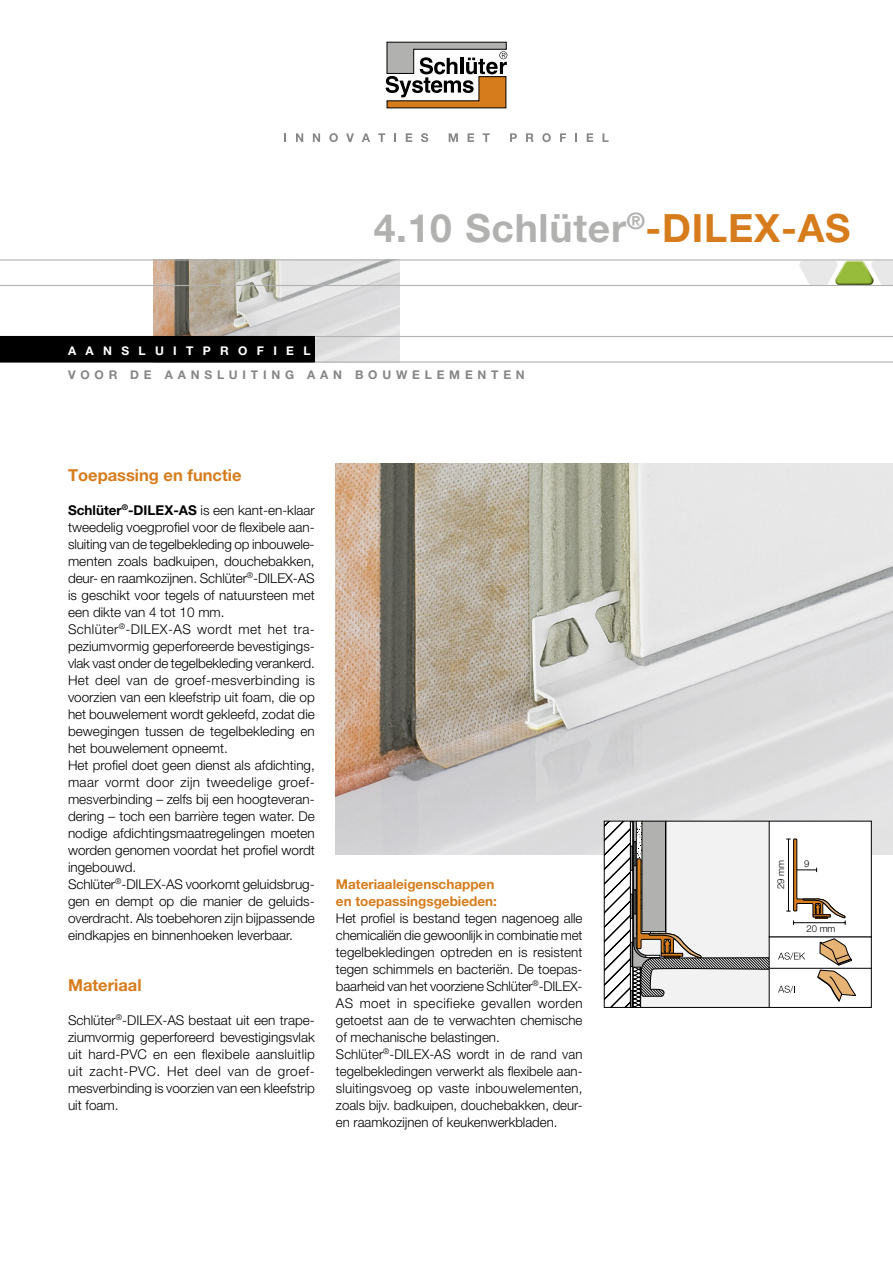
<style>
.page{position:relative;width:893px;height:1263px;background:#fff}
.page>*{position:absolute;margin:0;border:0;box-sizing:border-box;transform-origin:0 0}
.t1{font:700 39px "Helvetica Neue LT Pro";letter-spacing:.02em;color:#b1b1b0}
.t2{font:700 16.5px "Helvetica Neue LT Pro";color:#d67c1c}
.t3{font:300 13.5px/17px "Helvetica Neue LT Pro";color:#000}
.t4{font:700 13.5px/17px "Helvetica Neue LT Pro";color:#d67c1c}
.t5{font:700 12px "Helvetica Neue LT Pro";letter-spacing:.4em;color:#868686}
.t6{font:700 12px "Helvetica Neue LT Pro";letter-spacing:.78em;color:#fff}
.t7{font:300 9.45px "Helvetica Neue LT Pro";color:#000}
.s1{color:#d67c1c}
.s2{font-weight:700}
</style>
<div class="page">
<img style="left:153px;top:260px;width:247px;height:101px">
<svg style="left:799px;top:260px;width:94px;height:25px"></svg>
<hr style="left:315px;top:336px;width:578px;height:1px;background:#b1b1b0">
<hr style="left:0;top:285px;width:893px;height:1px;background:#b1b1b0">
<hr style="left:0;top:259px;width:893px;height:1px;background:#b1b1b0">
<hr style="left:315px;top:361px;width:578px;height:2px;background:#b1b1b0">
<div style="left:0;top:336px;width:315px;height:27px;background:#000"></div>
<svg style="left:386px;top:42px;width:121px;height:66px"></svg>
<svg style="left:284px;top:133px;width:2px;height:9px"></svg>
<svg style="left:296px;top:133px;width:7px;height:9px"></svg>
<svg style="left:313px;top:133px;width:7px;height:9px"></svg>
<svg style="left:329px;top:133px;width:9px;height:9px"></svg>
<svg style="left:346px;top:133px;width:8px;height:9px"></svg>
<svg style="left:362px;top:133px;width:8px;height:9px"></svg>
<svg style="left:378px;top:133px;width:7px;height:9px"></svg>
<svg style="left:394px;top:133px;width:2px;height:9px"></svg>
<svg style="left:406px;top:133px;width:6px;height:9px"></svg>
<svg style="left:421px;top:133px;width:7px;height:9px"></svg>
<svg style="left:449px;top:133px;width:9px;height:9px"></svg>
<svg style="left:468px;top:133px;width:6px;height:9px"></svg>
<svg style="left:483px;top:133px;width:7px;height:9px"></svg>
<svg style="left:510px;top:133px;width:7px;height:9px"></svg>
<svg style="left:526px;top:133px;width:7px;height:9px"></svg>
<svg style="left:542px;top:133px;width:9px;height:9px"></svg>
<svg style="left:560px;top:133px;width:6px;height:9px"></svg>
<svg style="left:575px;top:133px;width:2px;height:9px"></svg>
<svg style="left:587px;top:133px;width:6px;height:9px"></svg>
<svg style="left:602px;top:133px;width:7px;height:9px"></svg>
<img style="left:336px;top:463px;width:557px;height:392px">
<svg style="left:606px;top:823px;width:264px;height:183px"></svg>
<div style="left:604px;top:821px;width:268px;height:187px;border:1px solid #000"></div>
<h1 class="t1" style="left:374px;top:204px;width:478px">4.10 Schlüter<sup>®</sup><span class="s1">-DILEX-AS</span></h1>
<p class="t6" style="left:68px;top:343px;width:244px">AANSLUITPROFIEL</p>
<p class="t5" style="left:68px;top:368px;width:458px">VOOR DE AANSLUITING AAN BOUWELEMENTEN</p>
<p class="t2" style="left:68px;top:464px;width:175px">Toepassing en functie</p>
<p class="t3" style="left:68px;top:501px;width:248px"><span class="s2">Schlüter</span><sup>®</sup><span class="s2">-DILEX-AS</span> is een kant-en-klaar tweedelig voegprofiel voor de flexibele aan&shy;sluiting van de tegelbekleding op inbouwele&shy;menten zoals badkuipen, douchebakken, deur- en raamkozijnen. Schlüter<sup>®</sup>-DILEX-AS is geschikt voor tegels of natuursteen met een dikte van 4 tot 10 mm.<br>Schlüter<sup>®</sup>-DILEX-AS wordt met het tra&shy;peziumvormig geperforeerde bevestigings&shy;vlak vast onder de tegelbekleding verankerd.<br>Het deel van de groef-mesverbinding is voorzien van een kleefstrip uit foam, die op het bouwelement wordt gekleefd, zodat die bewegingen tussen de tegelbekleding en het bouwelement opneemt.<br>Het profiel doet geen dienst als afdichting, maar vormt door zijn tweedelige groef&shy;mesverbinding – zelfs bij een hoogteveran&shy;dering – toch een barrière tegen water. De nodige afdichtingsmaatregelingen moeten worden genomen voordat het profiel wordt ingebouwd.<br>Schlüter<sup>®</sup>-DILEX-AS voorkomt geluidsbrug&shy;gen en dempt op die manier de geluids&shy;overdracht. Als toebehoren zijn bijpassende eindkapjes en binnenhoeken leverbaar.</p>
<p class="t2" style="left:68px;top:975px;width:75px">Materiaal</p>
<p class="t3" style="left:68px;top:1011px;width:248px;text-align:justify">Schlüter<sup>®</sup>-DILEX-AS bestaat uit een trape&shy;ziumvormig geperforeerd bevestigingsvlak uit hard-PVC en een flexibele aansluitlip uit zacht-PVC. Het deel van de groef&shy;mesverbinding is voorzien van een kleefstrip uit foam.</p>
<p class="t4" style="left:336px;top:875px;width:162px">Materiaaleigenschappen en toepassingsgebieden:</p>
<p class="t3" style="left:336px;top:909px;width:248px">Het profiel is bestand tegen nagenoeg alle chemicaliën die gewoonlijk in combinatie met tegelbekledingen optreden en is resistent tegen schimmels en bacteriën. De toepas&shy;baarheid van het voorziene Schlüter<sup>®</sup>-DILEX-AS moet in specifieke gevallen worden getoetst aan de te verwachten chemische of mechanische belastingen.<br>Schlüter<sup>®</sup>-DILEX-AS wordt in de rand van tegelbekledingen verwerkt als flexibele aan&shy;sluitingsvoeg op vaste inbouwelementen, zoals bijv. badkuipen, douchebakken, deur&shy;en raamkozijnen of keukenwerkbladen.</p>
<p class="t7" style="left:775px;top:889px;width:31px;rotate:-90deg">29 mm</p>
<p class="t7" style="left:804px;top:857px;width:7px">9</p>
<p class="t7" style="left:806px;top:923px;width:31px">20 mm</p>
</div>
